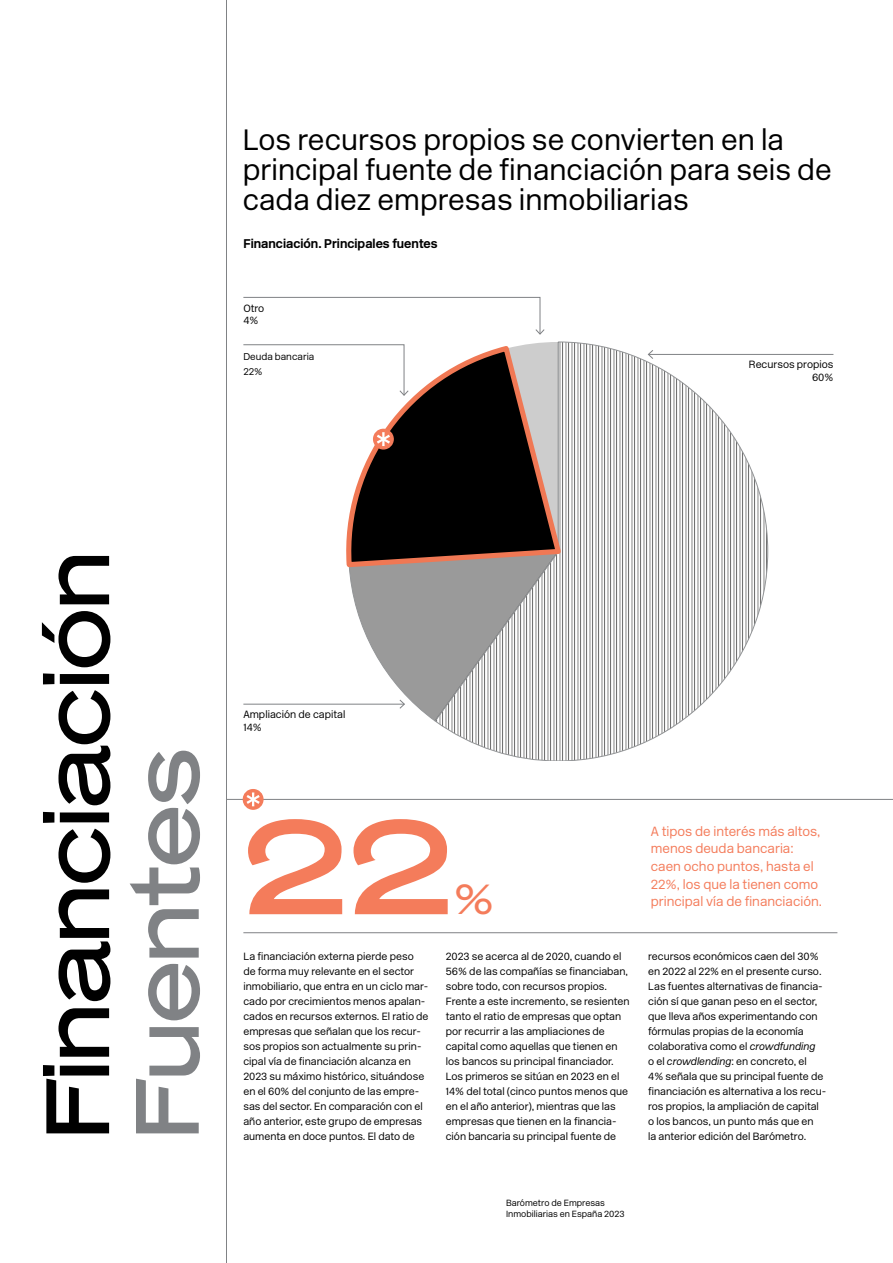
<style>
.page{position:relative;width:893px;height:1263px;background:#fff}
.page>*{position:absolute;margin:0;border:0;box-sizing:border-box;transform-origin:0 0}
.t1{font:133.05px "Mars Extended";color:#f47c5b}
.t2{font:89.55px "Mars Extended";letter-spacing:-.03em;color:#000}
.t3{font:89.55px "Mars Extended";letter-spacing:-.03em;color:#808285}
.t4{font:42px "Mars Extended";color:#f47c5b}
.t5{font:300 29.4px/30px "New Rail Alphabet";color:#000}
.t6{font:300 13.35px/17.5px "New Rail Alphabet";color:#f47c5b}
.t7{font:700 12.6px "New Rail Alphabet";color:#000}
.t8{font:300 10.5px/15px "New Rail Alphabet";color:#000}
.t9{font:300 9.75px/15px "New Rail Alphabet";color:#000}
.t10{font:300 9px/11.4px "New Rail Alphabet";color:#000}
.s1{font-style:italic}
</style>
<div class="page">
<hr style="left:243px;top:932px;width:594px;height:1px;background:#808285">
<hr style="left:226px;top:0;width:1px;height:1263px;background:#808285">
<hr style="left:226px;top:799px;width:667px;height:1px;background:#808285">
<div style="left:243px;top:790px;width:20px;height:19px;background:#f47c5b;border-radius:50%"></div>
<div style="left:243px;top:789px;width:21px;height:21px;border:1px solid #f47c5b;border-radius:50%"></div>
<svg style="left:247px;top:792px;width:13px;height:14px"></svg>
<svg style="left:243px;top:297px;width:302px;height:38px"></svg>
<hr style="left:648px;top:354px;width:185px;height:1px;background:#808285">
<svg style="left:434px;top:341px;width:334px;height:420px"></svg>
<svg style="left:559px;top:342px;width:6px;height:228px"></svg>
<svg style="left:243px;top:342px;width:316px;height:379px"></svg>
<h3 class="t5" style="left:243px;top:124px;width:591px">Los recursos propios se convierten en la principal fuente de financiación para seis de cada diez empresas inmobiliarias</h3>
<p class="t7" style="left:243px;top:236px;width:196px">Financiación. Principales fuentes</p>
<p class="t8" style="left:243px;top:302px;width:22px;line-height:12.6px">Otro<br>4%</p>
<p class="t9" style="left:243px;top:348px;width:72px">Deuda bancaria<br>22%</p>
<p class="t8" style="left:749px;top:358px;width:86px;line-height:12.6px;text-align:right">Recursos propios<br>60%</p>
<h2 class="t2" style="left:16px;top:1140px;width:591px;rotate:-90deg">Financiación</h2>
<h2 class="t3" style="left:106px;top:1140px;width:394px;rotate:-90deg">Fuentes</h2>
<p class="t8" style="left:243px;top:708px;width:103px;line-height:12.6px">Ampliación de capital<br>14%</p>
<h1 class="t1" style="left:243px;top:776px;width:211px">22</h1>
<h3 class="t4" style="left:454px;top:870px;width:41px">%</h3>
<p class="t6" style="left:651px;top:822px;width:173px">A tipos de interés más altos, menos deuda bancaria: caen ocho puntos, hasta el<br>22%, los que la tienen como principal vía de financiación.</p>
<p class="t8" style="left:243px;top:948px;width:187px">La financiación externa pierde peso de forma muy relevante en el sector inmobiliario, que entra en un ciclo mar&shy;cado por crecimientos menos apalan&shy;cados en recursos externos. El ratio de empresas que señalan que los recur&shy;sos propios son actualmente su prin&shy;cipal vía de financiación alcanza en 2023 su máximo histórico, situándose en el 60% del conjunto de las empre&shy;sas del sector. En comparación con el año anterior, este grupo de empresas aumenta en doce puntos. El dato de</p>
<p class="t8" style="left:446px;top:948px;width:185px">2023 se acerca al de 2020, cuando el 56% de las compañías se financiaban, sobre todo, con recursos propios.<br>Frente a este incremento, se resienten tanto el ratio de empresas que optan por recurrir a las ampliaciones de capital como aquellas que tienen en los bancos su principal financiador.<br>Los primeros se sitúan en 2023 en el 14% del total (cinco puntos menos que en el año anterior), mientras que las empresas que tienen en la financia&shy;ción bancaria su principal fuente de</p>
<p class="t8" style="left:648px;top:948px;width:180px">recursos económicos caen del 30% en 2022 al 22% en el presente curso.<br>Las fuentes alternativas de financia&shy;ción sí que ganan peso en el sector, que lleva años experimentando con fórmulas propias de la economía colaborativa como el <span class="s1">crowdfunding<br></span>o el <span class="s1">crowdlending</span>: en concreto, el<br>4% señala que su principal fuente de financiación es alternativa a los recu&shy;ros propios, la ampliación de capital o los bancos, un punto más que en<br>la anterior edición del Barómetro.</p>
<p class="t10" style="left:506px;top:1196px;width:120px">Barómetro de Empresas<br>Inmobiliarias en España 2023</p>
</div>
